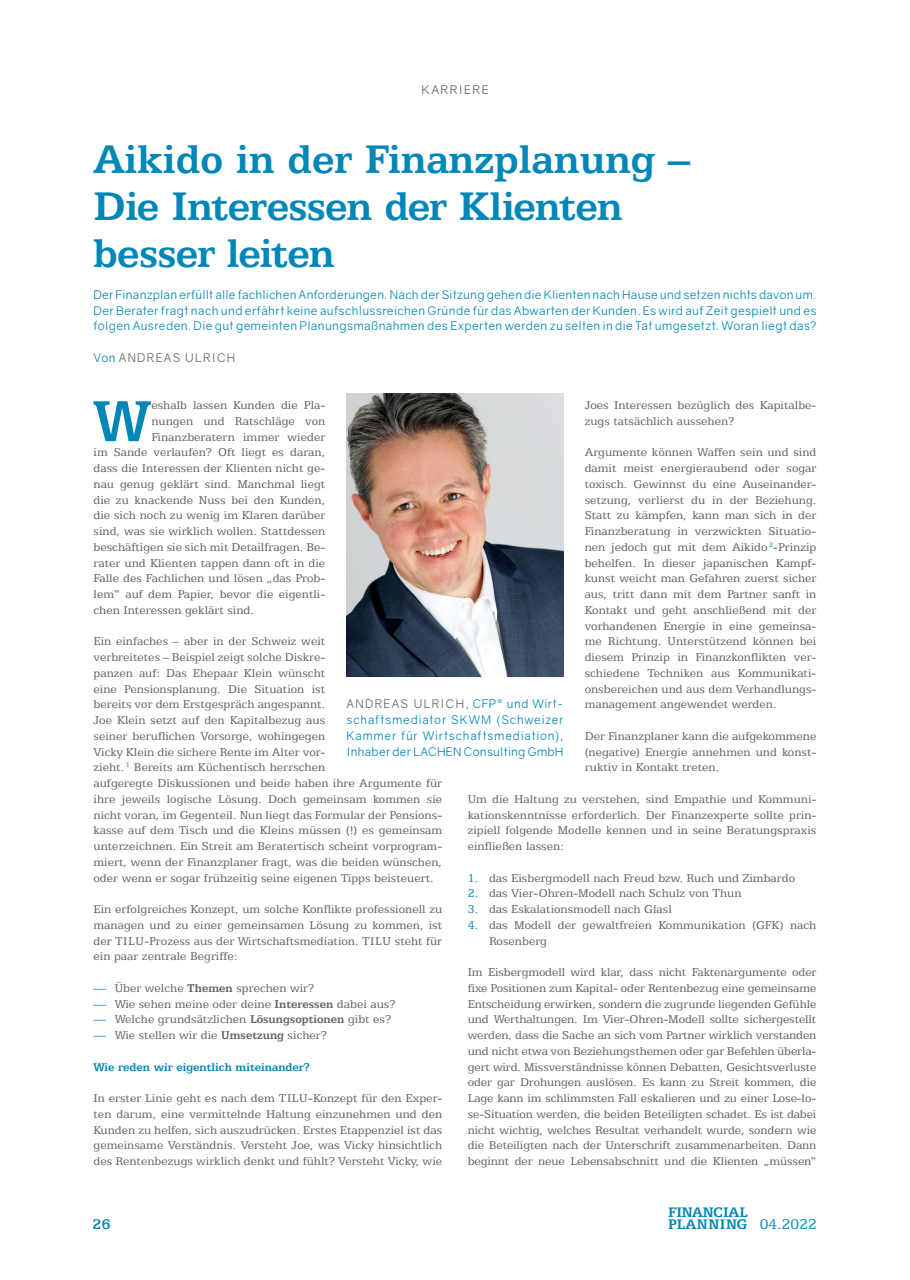
<style>
.page{position:relative;width:910px;height:1280px;background:#fff}
.page>*{position:absolute;margin:0;border:0;box-sizing:border-box;transform-origin:0 0}
.t1{font:700 64.2px "Egyptian 505 BT";color:#0087b8}
.t2{font:700 45px/47.2px "Egyptian 505 BT";letter-spacing:-.015em;color:#0087b8}
.t3{font:15.75px "Egyptian 505 BT";color:#0087b8}
.t4{font:700 15.75px "Egyptian 505 BT";color:#0087b8}
.t5{font:700 15.6px/12px "Egyptian 505 BT";color:#0087b8}
.t6{font:12.75px/15.8px "Egyptian 505 BT";color:#636366;text-align:justify}
.t7{font:700 12.75px "Egyptian 505 BT";color:#0087b8}
.t8{font:12px/15.8px "Gravity";letter-spacing:.03em;color:#0087b8;text-align:justify}
.t9{font:12px "Gravity";letter-spacing:.11em;color:#636366}
.s1{color:#0087b8}
.s2{font-weight:700}
.s3{color:#636366}
</style>
<div class="page">
<img style="left:347px;top:393px;width:216px;height:284px">
<p class="t9" style="left:421px;top:82px;width:69px">KARRIERE</p>
<h2 class="t2" style="left:94px;top:134px;width:598px">Aikido in der Finanzplanung –<br>Die Interessen der Klienten besser leiten</h2>
<p class="t8" style="left:94px;top:287px;width:724px">Der Finanzplan erfüllt alle fachlichen Anforderungen. Nach der Sitzung gehen die Klienten nach Hause und setzen nichts davon um.<br>Der Berater fragt nach und erfährt keine aufschlussreichen Gründe für das Abwarten der Kunden. Es wird auf Zeit gespielt und es folgen Ausreden. Die gut gemeinten Planungsmaßnahmen des Experten werden zu selten in die Tat umgesetzt. Woran liegt das?</p>
<p class="t9" style="left:94px;top:350px;width:143px"><span class="s1">Von</span> ANDREAS ULRICH</p>
<h1 class="t1" style="left:93px;top:383px;width:60px">W</h1>
<p class="t6" style="left:151px;top:397px;width:175px">eshalb lassen Kunden die Pla-</p>
<p class="t6" style="left:585px;top:397px;width:233px">Joes Interessen bezüglich des Kapitalbe&shy;zugs tatsächlich aussehen?</p>
<p class="t6" style="left:585px;top:444px;width:233px">Argumente können Waffen sein und sind damit meist energieraubend oder sogar toxisch. Gewinnst du eine Auseinander&shy;setzung, verlierst du in der Beziehung.<br>Statt zu kämpfen, kann man sich in der Finanzberatung in verzwickten Situatio&shy;nen jedoch gut mit dem Aikido <sup>2</sup>-Prinzip behelfen. In dieser japanischen Kampf&shy;kunst weicht man Gefahren zuerst sicher aus, tritt dann mit dem Partner sanft in Kontakt und geht anschließend mit der vorhandenen Energie in eine gemeinsa&shy;me Richtung. Unterstützend können bei diesem Prinzip in Finanzkonflikten ver&shy;schiedene Techniken aus Kommunikati&shy;onsbereichen und aus dem Verhandlungs&shy;management angewendet werden.</p>
<p class="t6" style="left:585px;top:728px;width:233px">Der Finanzplaner kann die aufgekommene (negative) Energie annehmen und konst&shy;ruktiv in Kontakt treten.</p>
<p class="t6" style="left:468px;top:791px;width:350px">Um die Haltung zu verstehen, sind Empathie und Kommuni&shy;kationskenntnisse erforderlich. Der Finanzexperte sollte prin&shy;zipiell folgende Modelle kennen und in seine Beratungspraxis einfließen lassen:</p>
<p class="t6" style="left:468px;top:869px;width:329px"><span class="s1">1.</span> das Eisbergmodell nach Freud bzw. Ruch und Zimbardo</p>
<p class="t6" style="left:468px;top:885px;width:275px"><span class="s1">2.</span> das Vier-Ohren-Modell nach Schulz von Thun</p>
<p class="t6" style="left:468px;top:901px;width:206px"><span class="s1">3.</span> das Eskalationsmodell nach Glasl</p>
<p class="t6" style="left:489px;top:917px;width:329px;text-indent:-21px"><span class="s1">4.</span> das Modell der gewaltfreien Kommunikation (GFK) nach<br>Rosenberg</p>
<p class="t6" style="left:468px;top:964px;width:350px">Im Eisbergmodell wird klar, dass nicht Faktenargumente oder fixe Positionen zum Kapital- oder Rentenbezug eine gemeinsame Entscheidung erwirken, sondern die zugrunde liegenden Gefühle und Werthaltungen. Im Vier-Ohren-Modell sollte sichergestellt werden, dass die Sache an sich vom Partner wirklich verstanden und nicht etwa von Beziehungsthemen oder gar Befehlen überla&shy;gert wird. Missverständnisse können Debatten, Gesichtsverluste oder gar Drohungen auslösen. Es kann zu Streit kommen, die Lage kann im schlimmsten Fall eskalieren und zu einer Lose-lo&shy;se-Situation werden, die beiden Beteiligten schadet. Es ist dabei nicht wichtig, welches Resultat verhandelt wurde, sondern wie die Beteiligten nach der Unterschrift zusammenarbeiten. Dann beginnt der neue Lebensabschnitt und die Klienten „müssen“</p>
<p class="t6" style="left:151px;top:413px;width:175px">nungen und Ratschläge von</p>
<p class="t6" style="left:151px;top:428px;width:175px">Finanzberatern immer wieder</p>
<p class="t6" style="left:94px;top:444px;width:233px">im Sande verlaufen? Oft liegt es daran,</p>
<p class="t6" style="left:94px;top:460px;width:233px">dass die Interessen der Klienten nicht ge-</p>
<p class="t6" style="left:94px;top:476px;width:233px">nau genug geklärt sind. Manchmal liegt</p>
<p class="t6" style="left:94px;top:491px;width:233px">die zu knackende Nuss bei den Kunden,</p>
<p class="t6" style="left:94px;top:507px;width:233px">die sich noch zu wenig im Klaren darüber</p>
<p class="t6" style="left:94px;top:523px;width:233px">sind, was sie wirklich wollen. Stattdessen</p>
<p class="t6" style="left:94px;top:539px;width:233px">beschäftigen sie sich mit Detailfragen. Be-</p>
<p class="t6" style="left:94px;top:554px;width:233px">rater und Klienten tappen dann oft in die</p>
<p class="t6" style="left:94px;top:570px;width:233px">Falle des Fachlichen und lösen „das Prob-</p>
<p class="t6" style="left:94px;top:586px;width:233px">lem“ auf dem Papier, bevor die eigentli-</p>
<p class="t6" style="left:94px;top:602px;width:162px">chen Interessen geklärt sind.</p>
<p class="t6" style="left:94px;top:633px;width:350px;text-align:left">Ein einfaches – aber in der Schweiz weit<br>verbreitetes – Beispiel zeigt solche Diskre-<br>panzen auf: Das Ehepaar Klein wünscht<br>eine Pensionsplanung. Die Situation ist<br>bereits vor dem Erstgespräch angespannt.<br>Joe Klein setzt auf den Kapitalbezug aus<br>seiner beruflichen Vorsorge, wohingegen<br>Vicky Klein die sichere Rente im Alter vor-<br>zieht. <sup>1</sup> Bereits am Küchentisch herrschen<br>aufgeregte Diskussionen und beide haben ihre Argumente für ihre jeweils logische Lösung. Doch gemeinsam kommen sie nicht voran, im Gegenteil. Nun liegt das Formular der Pensions&shy;kasse auf dem Tisch und die Kleins müssen (!) es gemeinsam unterzeichnen. Ein Streit am Beratertisch scheint vorprogram&shy;miert, wenn der Finanzplaner fragt, was die beiden wünschen, oder wenn er sogar frühzeitig seine eigenen Tipps beisteuert.</p>
<p class="t6" style="left:94px;top:901px;width:350px">Ein erfolgreiches Konzept, um solche Konflikte professionell zu managen und zu einer gemeinsamen Lösung zu kommen, ist der TILU-Prozess aus der Wirtschaftsmediation. TILU steht für ein paar zentrale Begriffe:</p>
<p class="t6" style="left:94px;top:980px;width:222px"><span class="s1">—</span> Über welche <span class="s2">Themen</span> sprechen wir?</p>
<p class="t6" style="left:94px;top:995px;width:304px"><span class="s1">—</span> Wie sehen meine oder deine <span class="s2">Interessen</span> dabei aus?</p>
<p class="t6" style="left:94px;top:1011px;width:299px"><span class="s1">—</span> Welche grundsätzlichen <span class="s2">Lösungsoptionen</span> gibt es?</p>
<p class="t6" style="left:94px;top:1027px;width:235px"><span class="s1">—</span> Wie stellen wir die <span class="s2">Umsetzung</span> sicher?</p>
<p class="t7" style="left:94px;top:1059px;width:218px">Wie reden wir eigentlich miteinander?</p>
<p class="t6" style="left:94px;top:1090px;width:350px">In erster Linie geht es nach dem TILU-Konzept für den Exper&shy;ten darum, eine vermittelnde Haltung einzunehmen und den Kunden zu helfen, sich auszudrücken. Erstes Etappenziel ist das gemeinsame Verständnis. Versteht Joe, was Vicky hinsichtlich des Rentenbezugs wirklich denkt und fühlt? Versteht Vicky, wie</p>
<p class="t8" style="left:347px;top:696px;width:218px"><span class="s3">ANDREAS ULRICH</span>, CFP® und Wirt&shy;schaftsmediator SKWM (Schweizer Kammer für Wirtschaftsmediation), Inhaber der LACHEN Consulting GmbH</p>
<p class="t5" style="left:668px;top:1206px;width:81px">FINANCIAL<br>PLANNING</p>
<p class="t4" style="left:92px;top:1215px;width:19px">26</p>
<p class="t3" style="left:760px;top:1215px;width:59px">04.2022</p>
</div>
